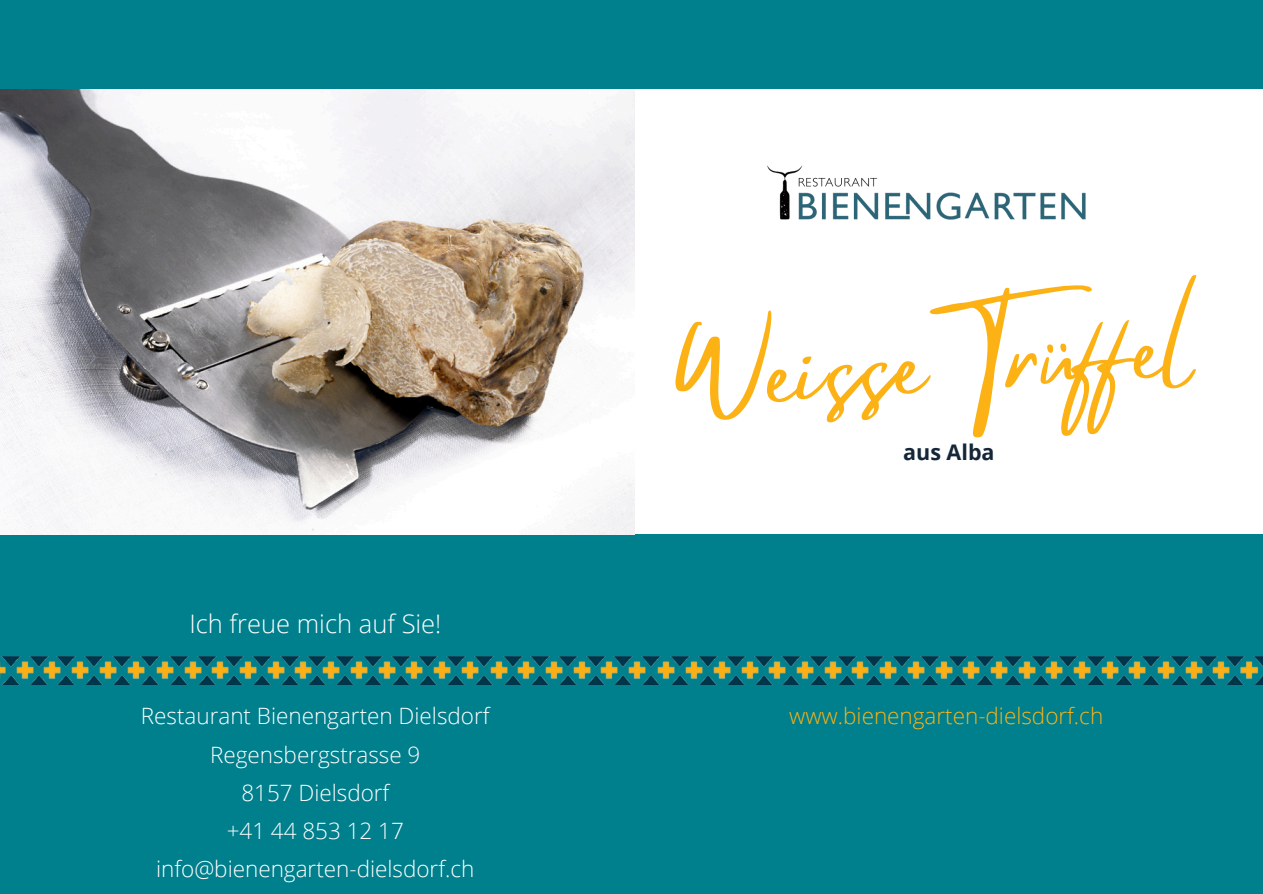
<style>
.page{position:relative;width:1263px;height:894px;background:#fff}
.page>*{position:absolute;margin:0;border:0;box-sizing:border-box;transform-origin:0 0}
.t1{font:98.85px "Mistrully";color:#fcb215}
.t2{font:300 25.5px "Open Sans";color:#fff}
.t3{font:300 22.5px "Open Sans";color:#fff}
.t4{font:300 22.5px "Open Sans";color:#fcb215}
.t5{font:700 21.6px "Open Sans";color:#142638}
</style>
<div class="page">
<div style="left:0;top:533px;width:1263px;height:360px;background:#007f8d"></div>
<img style="left:767px;top:165px;width:319px;height:55px">
<img style="left:106px;top:656px;width:19px;height:28px">
<img style="left:125px;top:656px;width:29px;height:28px">
<img style="left:78px;top:656px;width:28px;height:28px">
<img style="left:50px;top:656px;width:28px;height:28px">
<img style="left:22px;top:656px;width:28px;height:28px">
<img style="left:0;top:656px;width:22px;height:28px">
<img style="left:607px;top:656px;width:20px;height:28px">
<img style="left:627px;top:656px;width:29px;height:28px">
<img style="left:579px;top:656px;width:28px;height:28px">
<img style="left:552px;top:656px;width:27px;height:28px">
<img style="left:524px;top:656px;width:28px;height:28px">
<img style="left:495px;top:656px;width:29px;height:28px">
<img style="left:273px;top:656px;width:20px;height:28px">
<img style="left:293px;top:656px;width:28px;height:28px">
<img style="left:246px;top:656px;width:27px;height:28px">
<img style="left:218px;top:656px;width:28px;height:28px">
<img style="left:190px;top:656px;width:28px;height:28px">
<img style="left:154px;top:656px;width:36px;height:28px">
<img style="left:775px;top:656px;width:20px;height:28px">
<img style="left:795px;top:656px;width:27px;height:28px">
<img style="left:747px;top:656px;width:28px;height:28px">
<img style="left:720px;top:656px;width:27px;height:28px">
<img style="left:692px;top:656px;width:28px;height:28px">
<img style="left:656px;top:656px;width:36px;height:28px">
<img style="left:440px;top:656px;width:19px;height:28px">
<img style="left:459px;top:656px;width:36px;height:28px">
<img style="left:412px;top:656px;width:28px;height:28px">
<img style="left:384px;top:656px;width:28px;height:28px">
<img style="left:357px;top:656px;width:27px;height:28px">
<img style="left:321px;top:656px;width:36px;height:28px">
<img style="left:941px;top:656px;width:20px;height:28px">
<img style="left:961px;top:656px;width:27px;height:28px">
<img style="left:914px;top:656px;width:27px;height:28px">
<img style="left:886px;top:656px;width:28px;height:28px">
<img style="left:858px;top:656px;width:28px;height:28px">
<img style="left:822px;top:656px;width:36px;height:28px">
<img style="left:1107px;top:656px;width:20px;height:28px">
<img style="left:1127px;top:656px;width:28px;height:28px">
<img style="left:1080px;top:656px;width:27px;height:28px">
<img style="left:1052px;top:656px;width:28px;height:28px">
<img style="left:1024px;top:656px;width:28px;height:28px">
<img style="left:988px;top:656px;width:36px;height:28px">
<img style="left:1247px;top:656px;width:16px;height:28px">
<img style="left:1219px;top:656px;width:28px;height:28px">
<img style="left:1191px;top:656px;width:28px;height:28px">
<img style="left:1155px;top:656px;width:36px;height:28px">
<div style="left:0;top:0;width:1263px;height:89px;background:#007f8d"></div>
<img style="left:0;top:89px;width:634px;height:445px">
<p class="t2" style="left:189px;top:605px;width:253px">Ich freue mich auf Sie!</p>
<p class="t3" style="left:141px;top:700px;width:350px">Restaurant Bienengarten Dielsdorf</p>
<p class="t3" style="left:210px;top:738px;width:212px">Regensbergstrasse 9</p>
<p class="t3" style="left:241px;top:776px;width:150px">8157 Dielsdorf</p>
<p class="t3" style="left:227px;top:814px;width:179px">+41 44 853 12 17</p>
<p class="t3" style="left:156px;top:853px;width:320px">info@bienengarten-dielsdorf.ch</p>
<p class="t1" style="left:665px;top:301px;width:530px;rotate:-4deg">Weisse Trüf el</p>
<p class="t5" style="left:903px;top:437px;width:93px">aus Alba</p>
<p class="t4" style="left:789px;top:700px;width:316px">www.bienengarten-dielsdorf.ch</p>
</div>
